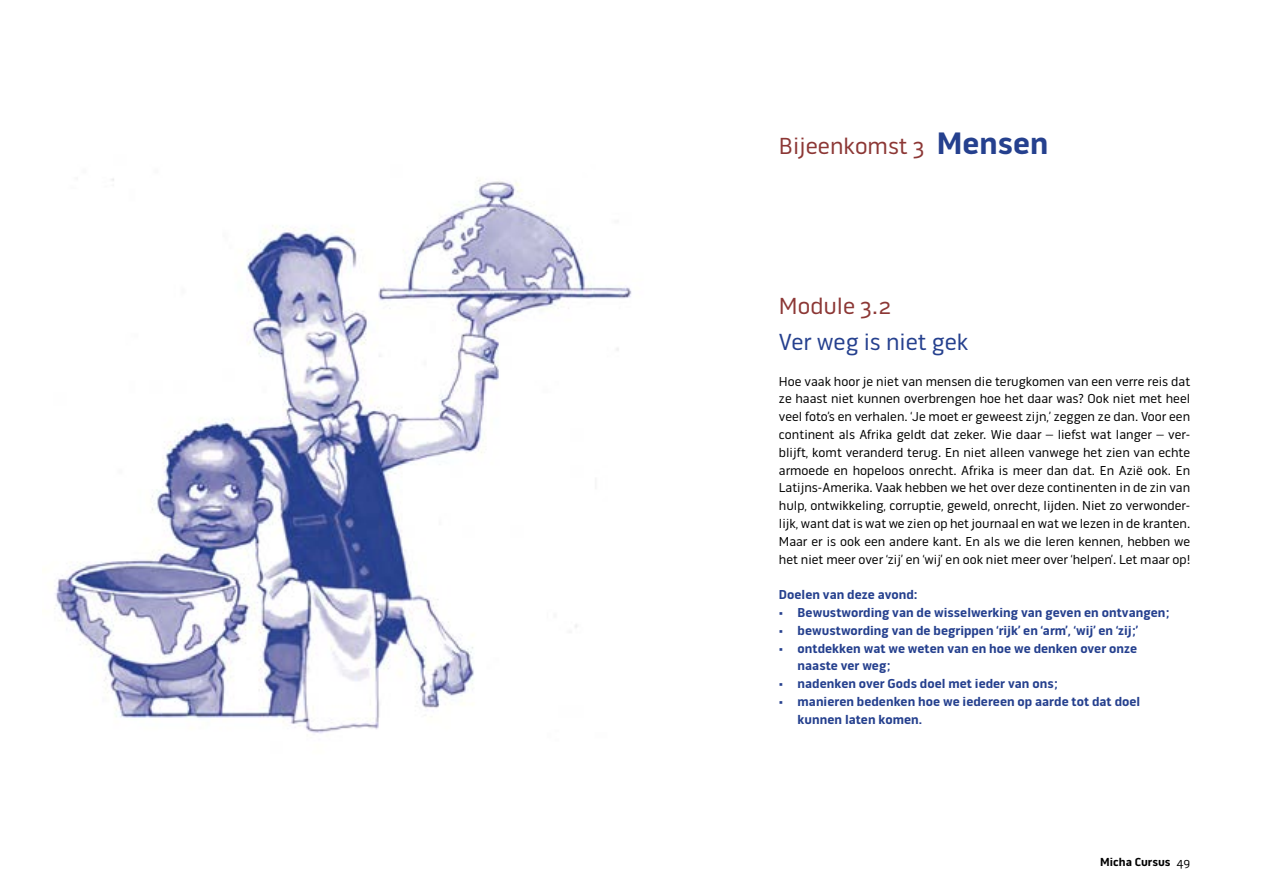
<style>
.page{position:relative;width:1263px;height:893px;background:#fff}
.page>*{position:absolute;margin:0;border:0;box-sizing:border-box;transform-origin:0 0}
.t1{font:23.7px "Pill Gothic 600 mg";color:#8c3735}
.t2{font:23.7px "Pill Gothic 600 mg";color:#25408e}
.t3{font:13.2px/17.9px "Pill Gothic OTC600 mg";color:#000;text-align:justify}
.t4{font:700 13.2px/17.9px "Pill Gothic OTC600 mg";color:#25408e}
.t5{font:700 11.85px "Pill Gothic OTC600 mg";color:#000}
.s1{font-weight:700;font-size:31.65px;color:#25408e}
.s2{font-weight:400}
</style>
<div class="page">
<img style="left:54px;top:178px;width:578px;height:556px">
<h1 class="t1" style="left:779px;top:132px;width:271px">Bijeenkomst 3 <span class="s1">Mensen</span></h1>
<h1 class="t1" style="left:779px;top:292px;width:114px">Module 3.2</h1>
<h1 class="t2" style="left:779px;top:328px;width:191px">Ver weg is niet gek</h1>
<p class="t3" style="left:779px;top:372px;width:413px">Hoe vaak hoor je niet van mensen die terugkomen van een verre reis dat ze haast niet kunnen overbrengen hoe het daar was? Ook niet met heel veel foto’s en verhalen. ‘Je moet er geweest zijn,’ zeggen ze dan. Voor een continent als Afrika geldt dat zeker. Wie daar – liefst wat langer – ver&shy;blijft, komt veranderd terug. En niet alleen vanwege het zien van echte armoede en hopeloos onrecht. Afrika is meer dan dat. En Azië ook. En Latijns-Amerika. Vaak hebben we het over deze continenten in de zin van hulp, ontwikkeling, corruptie, geweld, onrecht, lijden. Niet zo verwonder&shy;lijk, want dat is wat we zien op het journaal en wat we lezen in de kranten.<br>Maar er is ook een andere kant. En als we die leren kennen, hebben we het niet meer over ‘zij’ en ‘wij’ en ook niet meer over ‘helpen’. Let maar op!</p>
<p class="t4" style="left:779px;top:586px;width:140px">Doelen van deze avond:</p>
<p class="t4" style="left:779px;top:604px;width:392px">• Bewustwording van de wisselwerking van geven en ontvangen;</p>
<p class="t4" style="left:779px;top:621px;width:361px">• bewustwording van de begrippen ‘rijk’ en ‘arm’, ‘wij’ en ‘zij;’</p>
<p class="t4" style="left:798px;top:639px;width:341px;text-indent:-19px">• ontdekken wat we weten van en hoe we denken over onze naaste ver weg;</p>
<p class="t4" style="left:779px;top:675px;width:280px">• nadenken over Gods doel met ieder van ons;</p>
<p class="t4" style="left:798px;top:693px;width:344px;text-indent:-19px">• manieren bedenken hoe we iedereen op aarde tot dat doel kunnen laten komen.</p>
<p class="t5" style="left:1100px;top:855px;width:91px">Micha Cursus <span class="s2">49</span></p>
</div>
